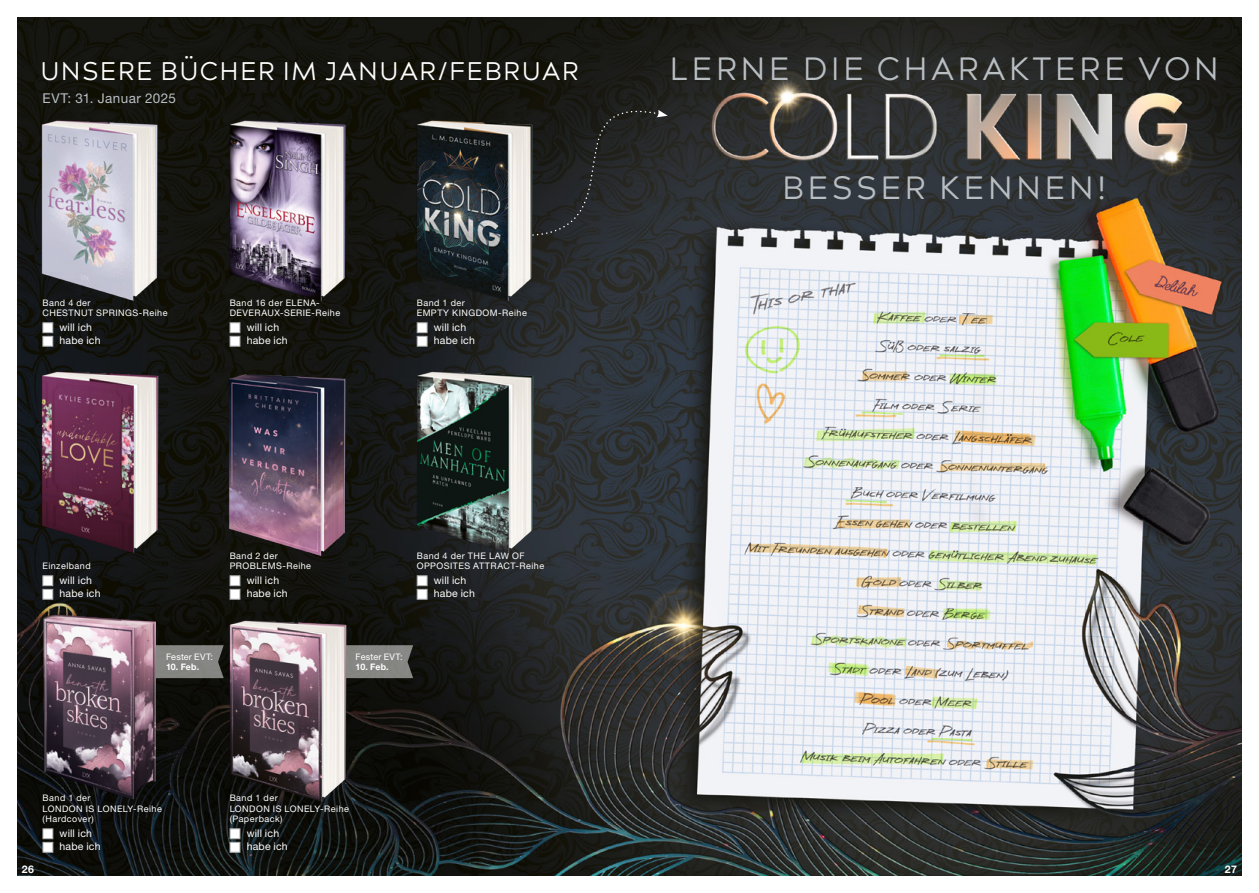
<style>
.page{position:relative;width:1259px;height:893px;background:#fff}
.page>*{position:absolute;margin:0;border:0;box-sizing:border-box;transform-origin:0 0}
.t1{font:32.25px "Acherus Grotesque";letter-spacing:.1em;color:#b9bec3}
.t2{font:25.5px "Acherus Grotesque";letter-spacing:.05em;color:#fff}
.t3{font:13.5px "Helvetica Neue LT Pro";letter-spacing:.03em;color:#b9bec3}
.t4{font:10.5px/13.5px "Helvetica Neue LT Pro";letter-spacing:.02em;color:#fff}
.t5{font:700 10.5px "Helvetica Neue";color:#fff}
.t6{font:9px/10.5px "Helvetica Neue LT Pro";letter-spacing:.05em;color:#fff}
.t7{font:9px "Helvetica Neue LT Pro";letter-spacing:.025em;color:#fff}
.t8{font:700 9px "Helvetica Neue LT Pro";letter-spacing:.005em;color:#fff}
</style>
<div class="page">
<img style="left:17px;top:17px;width:1225px;height:859px">
<svg style="left:478px;top:90px;width:190px;height:176px;background:#242525"></svg>
<div style="left:156px;top:645px;width:65px;height:33px;background:#858683"></div>
<svg style="left:356px;top:645px;width:57px;height:33px;background:#7f807d"></svg>
<div style="left:43px;top:322px;width:10px;height:11px;background:#fff;border:1px solid #b1b3b4"></div>
<div style="left:43px;top:336px;width:10px;height:11px;background:#fff;border:1px solid #b1b3b4"></div>
<div style="left:230px;top:322px;width:10px;height:11px;background:#fff;border:1px solid #b1b3b4"></div>
<div style="left:230px;top:336px;width:10px;height:11px;background:#fff;border:1px solid #b1b3b4"></div>
<div style="left:417px;top:575px;width:10px;height:11px;background:#fff;border:1px solid #b1b3b4"></div>
<div style="left:417px;top:589px;width:10px;height:11px;background:#fff;border:1px solid #b1b3b4"></div>
<div style="left:230px;top:575px;width:10px;height:11px;background:#fff;border:1px solid #b1b3b4"></div>
<div style="left:230px;top:589px;width:10px;height:11px;background:#fff;border:1px solid #b1b3b4"></div>
<div style="left:230px;top:828px;width:10px;height:11px;background:#fff;border:1px solid #b1b3b4"></div>
<div style="left:230px;top:842px;width:10px;height:11px;background:#fff;border:1px solid #b1b3b4"></div>
<div style="left:43px;top:828px;width:10px;height:11px;background:#fff;border:1px solid #b1b3b4"></div>
<div style="left:43px;top:842px;width:10px;height:11px;background:#fff;border:1px solid #b1b3b4"></div>
<div style="left:417px;top:322px;width:10px;height:11px;background:#fff;border:1px solid #b1b3b4"></div>
<div style="left:417px;top:336px;width:10px;height:11px;background:#fff;border:1px solid #b1b3b4"></div>
<div style="left:43px;top:575px;width:10px;height:11px;background:#fff;border:1px solid #b1b3b4"></div>
<div style="left:43px;top:589px;width:10px;height:11px;background:#fff;border:1px solid #b1b3b4"></div>
<img style="left:193px;top:370px;width:188px;height:188px">
<img style="left:43px;top:613px;width:113px;height:188px">
<img style="left:221px;top:615px;width:135px;height:189px">
<img style="left:17px;top:366px;width:178px;height:189px">
<img style="left:381px;top:366px;width:188px;height:189px">
<img style="left:33px;top:116px;width:134px;height:186px">
<img style="left:221px;top:116px;width:134px;height:186px">
<img style="left:408px;top:116px;width:134px;height:186px">
<h2 class="t2" style="left:40px;top:55px;width:540px">UNSERE BÜCHER IM JANUAR/FEBRUAR</h2>
<h1 class="t1" style="left:669px;top:48px;width:551px">LERNE DIE CHARAKTERE VON</h1>
<h3 class="t3" style="left:43px;top:90px;width:135px">EVT: 31. Januar 2025</h3>
<p class="t6" style="left:43px;top:297px;width:126px">Band 4 der<br>CHESTNUT SPRINGS-Reihe</p>
<p class="t6" style="left:230px;top:297px;width:112px">Band 16 der ELENA-<br>DEVERAUX-SERIE-Reihe</p>
<p class="t4" style="left:60px;top:320px;width:43px">will ich habe ich</p>
<p class="t4" style="left:247px;top:320px;width:43px">will ich habe ich</p>
<p class="t6" style="left:417px;top:297px;width:112px">Band 1 der<br>EMPTY KINGDOM-Reihe</p>
<p class="t4" style="left:434px;top:320px;width:43px">will ich habe ich</p>
<p class="t6" style="left:43px;top:560px;width:50px">Einzelband</p>
<p class="t4" style="left:60px;top:573px;width:43px">will ich habe ich</p>
<p class="t6" style="left:230px;top:550px;width:83px">Band 2 der<br>PROBLEMS-Reihe</p>
<p class="t4" style="left:247px;top:573px;width:43px">will ich habe ich</p>
<p class="t7" style="left:166px;top:651px;width:49px">Fester EVT:</p>
<p class="t8" style="left:166px;top:661px;width:35px">10. Feb.</p>
<p class="t6" style="left:417px;top:550px;width:129px">Band 4 der THE LAW OF<br>OPPOSITES ATTRACT-Reihe</p>
<p class="t4" style="left:434px;top:573px;width:43px">will ich habe ich</p>
<p class="t7" style="left:355px;top:651px;width:49px">Fester EVT:</p>
<p class="t8" style="left:355px;top:661px;width:35px">10. Feb.</p>
<p class="t6" style="left:43px;top:792px;width:121px">Band 1 der<br>LONDON IS LONELY-Reihe (Hardcover)</p>
<p class="t6" style="left:230px;top:792px;width:121px">Band 1 der<br>LONDON IS LONELY-Reihe (Paperback)</p>
<p class="t4" style="left:60px;top:826px;width:43px">will ich habe ich</p>
<p class="t4" style="left:247px;top:826px;width:43px">will ich habe ich</p>
<h1 class="t1" style="left:782px;top:167px;width:325px">BESSER KENNEN!</h1>
<p class="t5" style="left:22px;top:861px;width:14px">26</p>
<p class="t5" style="left:1225px;top:861px;width:13px">27</p>
</div>
